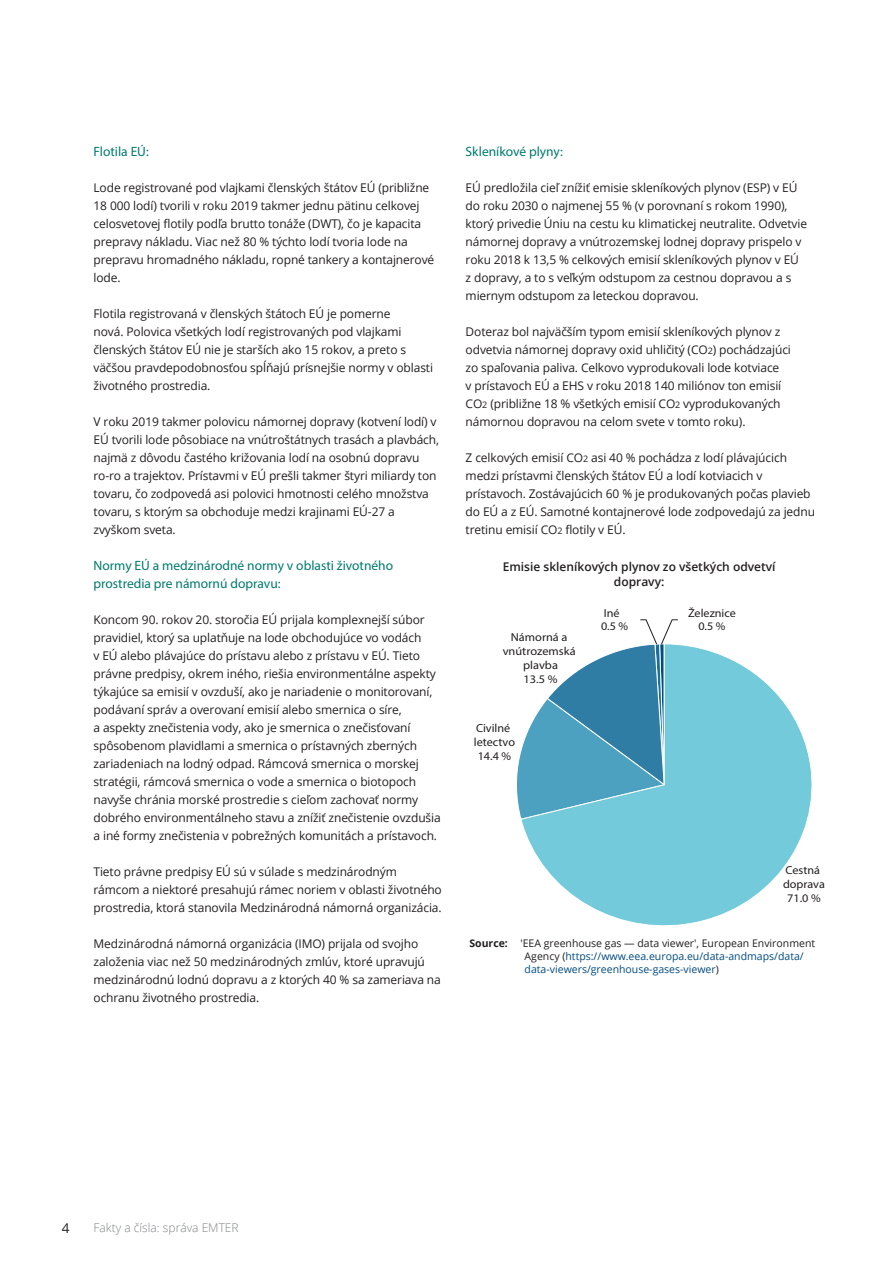
<style>
.page{position:relative;width:893px;height:1263px;background:#fff}
.page>*{position:absolute;margin:0;border:0;box-sizing:border-box;transform-origin:0 0}
._2021_-_Body_text{font:13.5px/18px "Myriad Pro";color:#007b6c}
._2021_-_Heading_2{font:13.5px "Myriad Pro";color:#007b6c}
.t1{font:13.5px "Open Sans";color:#231f20}
._2021_-_Body_text-2{font:12px/18px "Open Sans";letter-spacing:-.01em;color:#231f20}
._2021_-_Key_messages{font:600 12px/15px "Open Sans";color:#231f20;text-align:center}
.t2{font:300 12px "Open Sans";color:#808285}
.t3{font:11.7px/14.1px "Open Sans";color:#231f20;text-align:center}
.t4{font:11.55px/14px "Open Sans";color:#231f20;text-align:center;scale:1.05 1}
.t5{font:11.55px/14px "Open Sans";color:#231f20;text-align:center;scale:1.07 1}
._2021_-_Note_Source{font:10.5px/12.8px "Open Sans";color:#004b7f}
.s1{font-size:9px}
.s2{font-weight:700;color:#231f20}
.s3{color:#231f20}
</style>
<div class="page">
<svg style="left:527px;top:645px;width:285px;height:281px"></svg>
<svg style="left:516px;top:619px;width:163px;height:218px"></svg>
<p class="_2021_-_Heading_2" style="left:94px;top:143px;width:57px">Flotila EÚ:</p>
<p class="_2021_-_Body_text-2" style="left:94px;top:178px;width:342px">Lode registrované pod vlajkami členských štátov EÚ (približne 18 000 lodí) tvorili v roku 2019 takmer jednu pätinu celkovej celosvetovej flotily podľa brutto tonáže (DWT), čo je kapacita prepravy nákladu. Viac než 80 % týchto lodí tvoria lode na prepravu hromadného nákladu, ropné tankery a kontajnerové lode.</p>
<p class="_2021_-_Body_text-2" style="left:94px;top:304px;width:341px">Flotila registrovaná v členských štátoch EÚ je pomerne<br>nová. Polovica všetkých lodí registrovaných pod vlajkami členských štátov EÚ nie je starších ako 15 rokov, a preto s väčšou pravdepodobnosťou spĺňajú prísnejšie normy v oblasti životného prostredia.</p>
<p class="_2021_-_Body_text-2" style="left:94px;top:412px;width:347px">V roku 2019 takmer polovicu námornej dopravy (kotvení lodí) v EÚ tvorili lode pôsobiace na vnútroštátnych trasách a plavbách, najmä z dôvodu častého križovania lodí na osobnú dopravu ro-ro a trajektov. Prístavmi v EÚ prešli takmer štyri miliardy ton tovaru, čo zodpovedá asi polovici hmotnosti celého množstva tovaru, s ktorým sa obchoduje medzi krajinami EÚ-27 a zvyškom sveta.</p>
<p class="_2021_-_Body_text" style="left:94px;top:556px;width:301px">Normy EÚ a medzinárodné normy v oblasti životného prostredia pre námornú dopravu:</p>
<p class="_2021_-_Body_text-2" style="left:94px;top:610px;width:349px">Koncom 90. rokov 20. storočia EÚ prijala komplexnejší súbor pravidiel, ktorý sa uplatňuje na lode obchodujúce vo vodách<br>v EÚ alebo plávajúce do prístavu alebo z prístavu v EÚ. Tieto právne predpisy, okrem iného, riešia environmentálne aspekty týkajúce sa emisií v ovzduší, ako je nariadenie o monitorovaní, podávaní správ a overovaní emisií alebo smernica o síre,<br>a aspekty znečistenia vody, ako je smernica o znečisťovaní spôsobenom plavidlami a smernica o prístavných zberných zariadeniach na lodný odpad. Rámcová smernica o morskej stratégii, rámcová smernica o vode a smernica o biotopoch navyše chránia morské prostredie s cieľom zachovať normy dobrého environmentálneho stavu a znížiť znečistenie ovzdušia a iné formy znečistenia v pobrežných komunitách a prístavoch.</p>
<p class="_2021_-_Body_text-2" style="left:94px;top:862px;width:350px">Tieto právne predpisy EÚ sú v súlade s medzinárodným rámcom a niektoré presahujú rámec noriem v oblasti životného prostredia, ktorá stanovila Medzinárodná námorná organizácia.</p>
<p class="_2021_-_Body_text-2" style="left:94px;top:934px;width:349px">Medzinárodná námorná organizácia (IMO) prijala od svojho založenia viac než 50 medzinárodných zmlúv, ktoré upravujú medzinárodnú lodnú dopravu a z ktorých 40 % sa zameriava na ochranu životného prostredia.</p>
<p class="_2021_-_Heading_2" style="left:466px;top:143px;width:99px">Skleníkové plyny:</p>
<p class="_2021_-_Body_text-2" style="left:466px;top:178px;width:343px">EÚ predložila cieľ znížiť emisie skleníkových plynov (ESP) v EÚ do roku 2030 o najmenej 55 % (v porovnaní s rokom 1990), ktorý privedie Úniu na cestu ku klimatickej neutralite. Odvetvie námornej dopravy a vnútrozemskej lodnej dopravy prispelo v roku 2018 k 13,5 % celkových emisií skleníkových plynov v EÚ z dopravy, a to s veľkým odstupom za cestnou dopravou a s miernym odstupom za leteckou dopravou.</p>
<p class="_2021_-_Body_text-2" style="left:466px;top:322px;width:327px">Doteraz bol najväčším typom emisií skleníkových plynov z odvetvia námornej dopravy oxid uhličitý (CO<span class="s1">2</span>) pochádzajúci zo spaľovania paliva. Celkovo vyprodukovali lode kotviace<br>v prístavoch EÚ a EHS v roku 2018 140 miliónov ton emisií CO<span class="s1">2</span> (približne 18 % všetkých emisií CO<span class="s1">2</span> vyprodukovaných námornou dopravou na celom svete v tomto roku).</p>
<p class="_2021_-_Body_text-2" style="left:466px;top:448px;width:351px">Z celkových emisií CO<span class="s1">2</span> asi 40 % pochádza z lodí plávajúcich medzi prístavmi členských štátov EÚ a lodí kotviacich v prístavoch. Zostávajúcich 60 % je produkovaných počas plavieb do EÚ a z EÚ. Samotné kontajnerové lode zodpovedajú za jednu tretinu emisií CO<span class="s1">2</span> flotily v EÚ.</p>
<p class="_2021_-_Key_messages" style="left:503px;top:559px;width:274px">Emisie skleníkových plynov zo všetkých odvetví dopravy:</p>
<p class="t5" style="left:503px;top:630px;width:70px">Námorná a vnútrozemská plavba<br>13.5 %</p>
<p class="t3" style="left:474px;top:721px;width:43px">Civilné letectvo<br>14.4 %</p>
<p class="t4" style="left:601px;top:605px;width:27px;text-align:left">Iné<br>0.5 %</p>
<p class="t4" style="left:688px;top:605px;width:47px">Železnice<br>0.5 %</p>
<p class="t4" style="left:783px;top:863px;width:41px">Cestná doprava<br>71.0 %</p>
<p class="_2021_-_Note_Source" style="left:525px;top:937px;width:292px;text-indent:-55px"><span class="s2">Source:</span> <span class="s3">'EEA greenhouse gas — data viewer', European Environment<br>Agency (</span>https://www.eea.europa.eu/data-andmaps/data/ data-viewers/greenhouse-gases-viewer<span class="s3">)</span></p>
<p class="t1" style="left:62px;top:1219px;width:9px">4</p>
<p class="t2" style="left:94px;top:1219px;width:147px">Fakty a čísla: správa EMTER</p>
</div>
